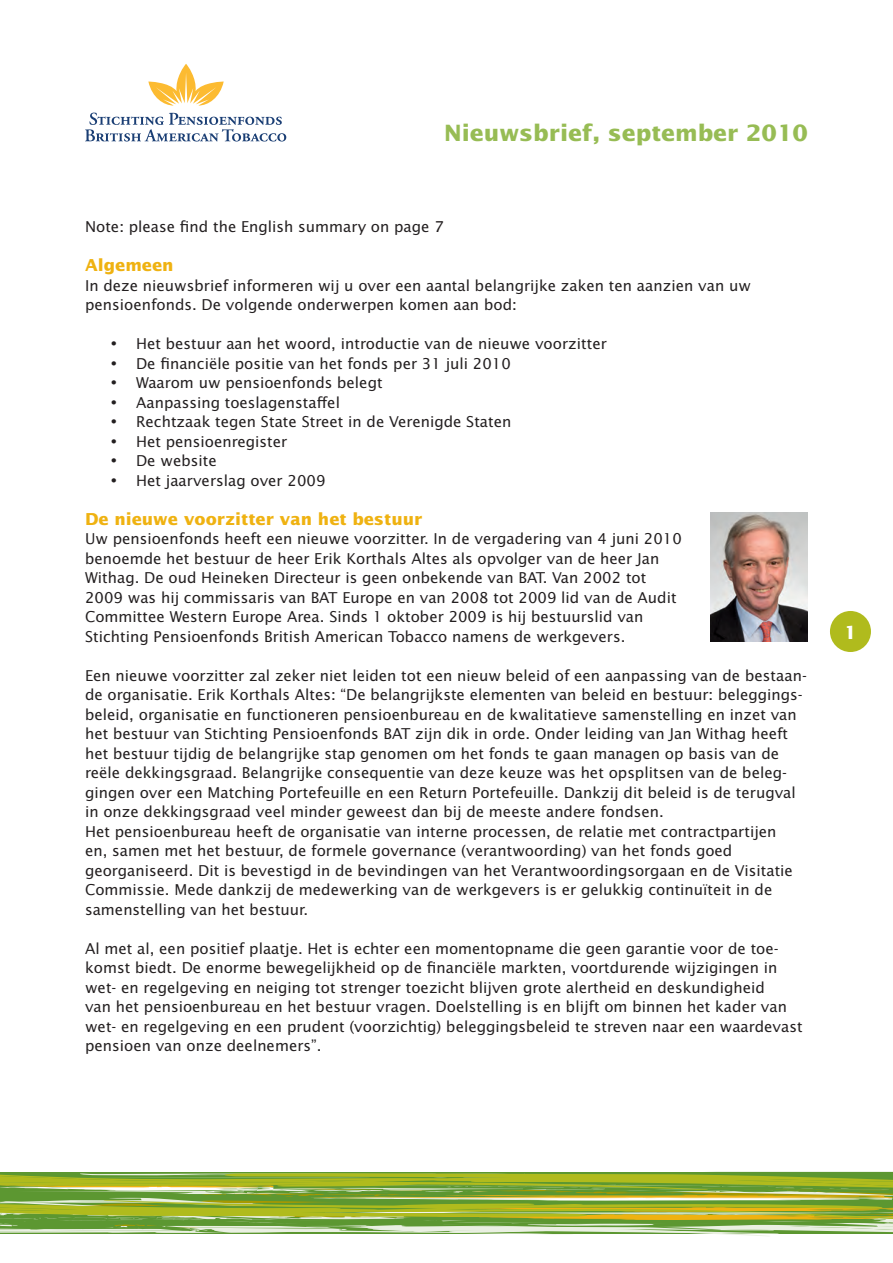
<style>
.page{position:relative;width:893px;height:1263px;background:#fff}
.page>*{position:absolute;margin:0;border:0;box-sizing:border-box;transform-origin:0 0}
.t1{font:700 22.5px "Lucida Sans";color:#97bc54}
.t2{font:700 18px "Lucida Sans";color:#fff}
.t3{font:700 16.5px "Lucida Sans";color:#efb211}
.t4{font:15px/19.5px "Lucida Sans";color:#231f20}
</style>
<div class="page">
<svg style="left:148px;top:64px;width:76px;height:42px"></svg>
<svg style="left:85px;top:113px;width:201px;height:29px"></svg>
<svg style="left:0;top:1172px;width:893px;height:64px"></svg>
<div style="left:830px;top:611px;width:41px;height:41px;background:#b0bb1d;border-radius:50%"></div>
<img style="left:711px;top:512px;width:97px;height:130px">
<h1 class="t1" style="left:444px;top:124px;width:365px">Nieuwsbrief, september 2010</h1>
<p class="t4" style="left:85px;top:218px;width:360px">Note: please find the English summary on page 7</p>
<p class="t3" style="left:85px;top:258px;width:90px">Algemeen</p>
<p class="t4" style="left:85px;top:277px;width:667px">In deze nieuwsbrief informeren wij u over een aantal belangrijke zaken ten aanzien van uw pensioen fonds. De volgende onderwerpen komen aan bod:</p>
<p class="t4" style="left:111px;top:335px;width:498px">• Het bestuur aan het woord, introductie van de nieuwe voorzitter</p>
<p class="t4" style="left:111px;top:355px;width:402px">• De financiële positie van het fonds per 31 juli 2010</p>
<p class="t4" style="left:111px;top:374px;width:274px">• Waarom uw pensioenfonds belegt</p>
<p class="t4" style="left:111px;top:394px;width:231px">• Aanpassing toeslagenstaffel</p>
<p class="t4" style="left:111px;top:413px;width:402px">• Rechtzaak tegen State Street in de Verenigde Staten</p>
<p class="t4" style="left:111px;top:433px;width:178px">• Het pensioenregister</p>
<p class="t4" style="left:111px;top:452px;width:108px">• De website</p>
<p class="t4" style="left:111px;top:472px;width:216px">• Het jaarverslag over 2009</p>
<p class="t3" style="left:85px;top:512px;width:339px">De nieuwe voorzitter van het bestuur</p>
<p class="t4" style="left:85px;top:530px;width:598px">Uw pensioenfonds heeft een nieuwe voorzitter. In de vergadering van 4 juni 2010 benoemde het bestuur de heer Erik Korthals Altes als opvolger van de heer Jan Withag. De oud Heineken Directeur is geen onbekende van BAT. Van 2002 tot 2009 was hij commis saris van BAT Europe en van 2008 tot 2009 lid van de Audit Committee Western Europe Area. Sinds 1 oktober 2009 is hij bestuurslid van Stichting Pensioenfonds British American Tobacco namens de werkgevers.</p>
<p class="t4" style="left:85px;top:667px;width:723px">Een nieuwe voorzitter zal zeker niet leiden tot een nieuw beleid of een aanpassing van de bestaan&shy;de organisatie . Erik Korthals Altes: “De belangrijkste elementen van beleid en bestuur: beleggings&shy;beleid, organisatie en functioneren pensioenbureau en de kwalitatieve samenstelling en inzet van het bestuur van Stichting Pensioenfonds BAT zijn dik in orde. Onder leiding van Jan Withag heeft het bestuur tijdig de belangrijke stap genomen om het fonds te gaan managen op basis van de reële dekkingsgraad. Belangrijke consequentie van deze keuze was het opsplitsen van de beleg&shy;gingen over een Matching Portefeuille en een Return Portefeuille. Dankzij dit beleid is de terugval in onze dekkingsgraad veel minder geweest dan bij de meeste andere fondsen.<br>Het pensioenbureau heeft de organisatie van interne processen, de relatie met contract partijen<br>en, samen met het bestuur, de formele governance (verantwoording) van het fonds goed georganiseerd . Dit is bevestigd in de bevindingen van het Verantwoordingsorgaan en de Visitatie Commissie. Mede dankzij de medewerking van de werkgevers is er gelukkig continuïteit in de samenstelling van het bestuur.</p>
<p class="t4" style="left:85px;top:940px;width:719px">Al met al, een positief plaatje. Het is echter een momentopname die geen garantie voor de toe&shy;komst biedt. De enorme bewegelijkheid op de financiële markten, voortdurende wijzigingen in wet- en regelgeving en neiging tot strenger toezicht blijven grote alertheid en deskundigheid<br>van het pensioenbureau en het bestuur vragen. Doelstelling is en blijft om binnen het kader van wet- en regelgeving en een prudent (voorzichtig) beleggingsbeleid te streven naar een waardevast pensioen van onze deelnemers”.</p>
<p class="t2" style="left:844px;top:625px;width:14px">1</p>
</div>
